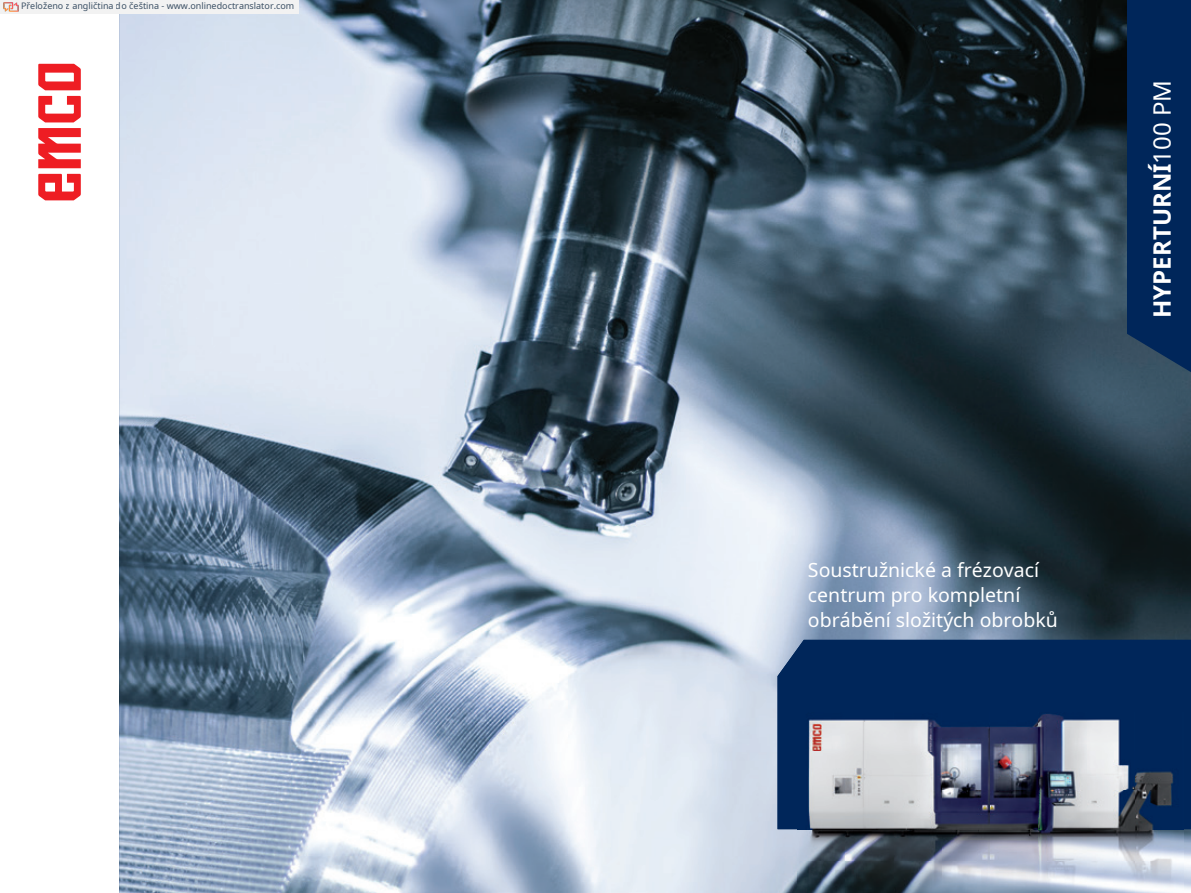
<style>
.page{position:relative;width:1191px;height:893px;background:#fff}
.page>*{position:absolute;margin:0;border:0;box-sizing:border-box;transform-origin:0 0}
.t1{font:700 24px "Noto Sans";color:#fff}
.t2{font:19.5px/25.2px "Noto Sans";color:#fff}
.t3{font:9px "Noto Sans";color:rgb(15 43 70/.8)}
.s1{font-weight:400}
</style>
<div class="page">
<img style="left:119px;top:0;width:1072px;height:893px">
<div style="left:777px;top:640px;width:414px;height:189px;background:#00265a"></div>
<svg style="left:38px;top:64px;width:43px;height:26px"></svg>
<svg style="left:38px;top:174px;width:43px;height:26px"></svg>
<svg style="left:38px;top:128px;width:43px;height:40px"></svg>
<svg style="left:38px;top:96px;width:43px;height:26px"></svg>
<div style="left:1127px;top:0;width:64px;height:372px;background:#00265a"></div>
<img style="left:797px;top:713px;width:386px;height:180px">
<div style="left:0;top:0;width:299px;height:14px;background:#f2f2f2"></div>
<img style="left:4px;top:2px;width:15px;height:10px">
<p class="t3" style="left:21px;top:-1px;width:275px">Přeloženo z angličtina do čeština - www.onlinedoctranslator.com</p>
<p class="t1" style="left:1145px;top:318px;width:240px;rotate:-90deg">HYPERTURNÍ<span class="s1">100 PM</span></p>
<p class="t2" style="left:808px;top:557px;width:251px">Soustružnické a frézovací centrum pro kompletní obrábění složitých obrobků</p>
</div>
